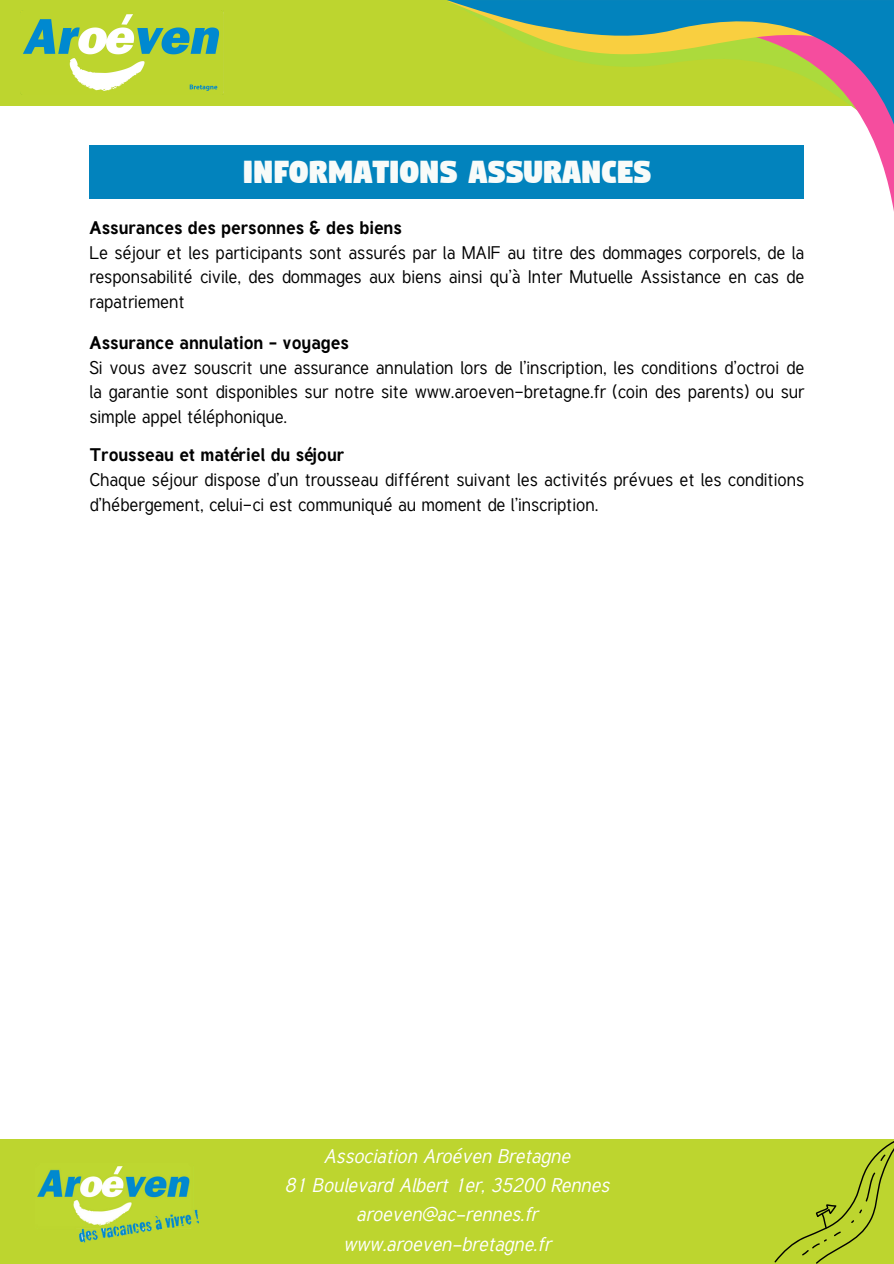
<style>
.page{position:relative;width:894px;height:1264px;background:#fff}
.page>*{position:absolute;margin:0;border:0;box-sizing:border-box;transform-origin:0 0}
.t1{font:37.5px "Digitalt";color:#f8fbf9}
.t2{font:italic 19.5px "Tuffy";color:#fff}
.t3{font:18px/24.8px "Tuffy";color:#000;text-align:justify}
.t4{font:700 18px "Tuffy";color:#000}
</style>
<div class="page">
<div style="left:0;top:0;width:893px;height:106px;background:#bdd52f"></div>
<svg style="left:563px;top:126px;width:330px;height:80px"></svg>
<svg style="left:447px;top:0;width:446px;height:126px"></svg>
<div style="left:0;top:1138px;width:893px;height:125px;background:#bdd52f"></div>
<img style="left:23px;top:14px;width:197px;height:77px">
<img style="left:37px;top:1166px;width:163px;height:77px">
<svg style="left:774px;top:1138px;width:119px;height:125px"></svg>
<div style="left:89px;top:145px;width:715px;height:53px;background:#0283bd"></div>
<p class="t1" style="left:242px;top:153px;width:409px">INFORMATIONS ASSURANCES</p>
<p class="t4" style="left:89px;top:215px;width:314px">Assurances des personnes &amp; des biens</p>
<p class="t3" style="left:89px;top:240px;width:716px">Le séjour et les participants sont assurés par la MAIF au titre des dommages corporels, de la responsabilité civile, des dommages aux biens ainsi qu’à Inter Mutuelle Assistance en cas de rapatriement</p>
<p class="t4" style="left:89px;top:330px;width:261px">Assurance annulation - voyages</p>
<p class="t3" style="left:89px;top:355px;width:716px">Si vous avez souscrit une assurance annulation lors de l’inscription, les conditions d’octroi de la garantie sont disponibles sur notre site www.aroeven-bretagne.fr (coin des parents) ou sur simple appel téléphonique.</p>
<p class="t4" style="left:89px;top:442px;width:256px">Trousseau et matériel du séjour</p>
<p class="t3" style="left:89px;top:467px;width:716px">Chaque séjour dispose d’un trousseau différent suivant les activités prévues et les conditions d’hébergement, celui-ci est communiqué au moment de l’inscription.</p>
<h1 class="t2" style="left:323px;top:1144px;width:248px">Association Aroéven Bretagne</h1>
<p class="t2" style="left:284px;top:1173px;width:326px">81 Boulevard Albert 1er, 35200 Rennes</p>
<p class="t2" style="left:356px;top:1202px;width:182px">aroeven@ac-rennes.fr</p>
<p class="t2" style="left:343px;top:1231px;width:209px">www.aroeven-bretagne.fr</p>
</div>
